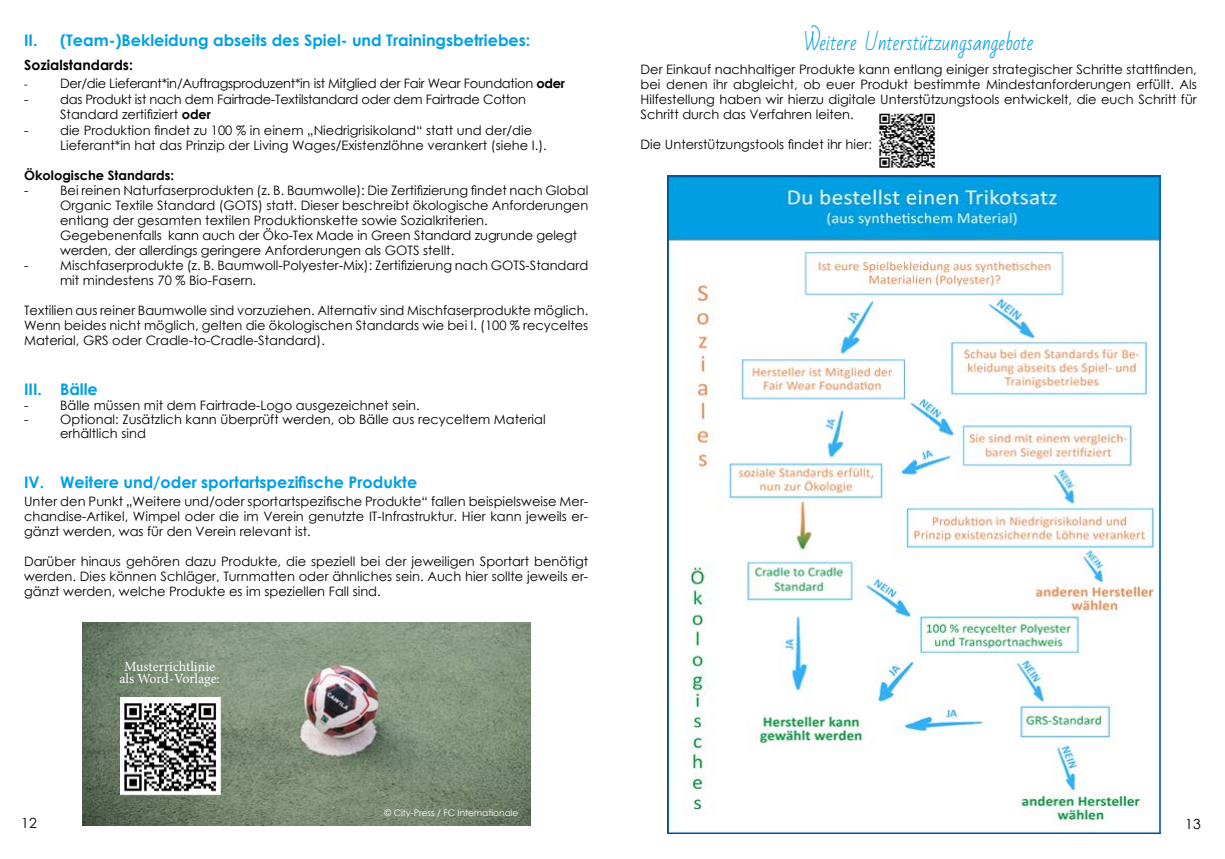
<style>
.page{position:relative;width:1225px;height:859px;background:#fff}
.page>*{position:absolute;margin:0;border:0;box-sizing:border-box;transform-origin:0 0}
.t1{font:20px "Bad Script";color:#009fe3}
.t2{font:700 16px "Century Gothic";color:#009fe3}
.t3{font:14px/12px "Minion Pro";letter-spacing:-.005em;color:#fff;text-align:center}
.t4{font:700 14px "Century Gothic";color:#000}
.t5{font:14px "Century Gothic";color:#000}
.t6{font:13px/15px "Century Gothic";color:#000}
.t7{font:13px/15.6px "Century Gothic";letter-spacing:-.02em;color:#000}
.t8{font:700 13px "Century Gothic";color:#000}
.t9{font:11px "Century Gothic";color:#000}
.t10{font:9px "Century Gothic";color:#fff}
.s1{font-weight:700}
</style>
<div class="page">
<img style="left:83px;top:622px;width:447px;height:203px">
<img style="left:668px;top:176px;width:492px;height:657px">
<img style="left:875px;top:107px;width:60px;height:65px">
<img style="left:120px;top:697px;width:113px;height:119px">
<p class="t2" style="left:24px;top:28px;width:508px">II. (Team-)Bekleidung abseits des Spiel- und Trainingsbetriebes:</p>
<p class="t4" style="left:24px;top:54px;width:110px">Sozialstandards:</p>
<p class="t9" style="left:24px;top:76px;width:5px">-</p>
<p class="t7" style="left:60px;top:75px;width:506px">Der/die Lieferant*in/Auftragsproduzent*in ist Mitglied der Fair Wear Foundation <span class="s1">oder</span></p>
<p class="t6" style="left:24px;top:91px;width:6px">-</p>
<p class="t7" style="left:60px;top:91px;width:467px">das Produkt ist nach dem Fairtrade-Textilstandard oder dem Fairtrade Cotton<br>Standard zertifiziert <span class="s1">oder</span></p>
<p class="t6" style="left:24px;top:122px;width:6px">-</p>
<p class="t6" style="left:60px;top:122px;width:488px;line-height:15.6px">die Produktion findet zu 100 % in einem „Niedrigrisikoland“ statt und der/die<br>Lieferant*in hat das Prinzip der Living Wages/Existenzlöhne verankert (siehe I.).</p>
<p class="t8" style="left:24px;top:166px;width:152px">Ökologische Standards:</p>
<p class="t6" style="left:24px;top:183px;width:6px">-</p>
<p class="t6" style="left:60px;top:183px;width:530px">Bei reinen Naturfaserprodukten (z. B. Baumwolle): Die Zertifizierung findet nach Global Organic Textile Standard (GOTS) statt. Dieser beschreibt ökologische Anforderungen entlang der gesamten textilen Produktionskette sowie Sozialkriterien.<br>Gegebenenfalls kann auch der Öko-Tex Made in Green Standard zugrunde gelegt werden, der allerdings geringere Anforderungen als GOTS stellt.</p>
<p class="t6" style="left:24px;top:258px;width:6px">-</p>
<p class="t6" style="left:60px;top:258px;width:529px">Mischfaserprodukte (z. B. Baumwoll-Polyester-Mix): Zertifizierung nach GOTS-Standard mit mindestens 70 % Bio-Fasern.</p>
<p class="t6" style="left:24px;top:303px;width:565px;text-align:justify">Textilien aus reiner Baumwolle sind vorzuziehen. Alternativ sind Mischfaserprodukte möglich.<br>Wenn beides nicht möglich, gelten die ökologischen Standards wie bei I. (100 % recyceltes Material, GRS oder Cradle-to-Cradle-Standard).</p>
<p class="t2" style="left:24px;top:377px;width:75px">III. Bälle</p>
<p class="t6" style="left:24px;top:398px;width:6px">-</p>
<p class="t6" style="left:60px;top:398px;width:361px">Bälle müssen mit dem Fairtrade-Logo ausgezeichnet sein.</p>
<p class="t6" style="left:24px;top:412px;width:6px">-</p>
<p class="t6" style="left:60px;top:412px;width:487px;line-height:14px">Optional: Zusätzlich kann überprüft werden, ob Bälle aus recyceltem Material erhältlich sind</p>
<p class="t2" style="left:24px;top:470px;width:395px">IV. Weitere und/oder sportartspezifische Produkte</p>
<p class="t6" style="left:24px;top:494px;width:565px;text-align:justify">Unter den Punkt „Weitere und/oder sportartspezifische Produkte“ fallen beispielsweise Mer&shy;chandise-Artikel, Wimpel oder die im Verein genutzte IT-Infrastruktur. Hier kann jeweils er&shy;gänzt werden, was für den Verein relevant ist.</p>
<p class="t6" style="left:24px;top:554px;width:565px;text-align:justify">Darüber hinaus gehören dazu Produkte, die speziell bei der jeweiligen Sportart benötigt werden. Dies können Schläger, Turnmatten oder ähnliches sein. Auch hier sollte jeweils er&shy;gänzt werden, welche Produkte es im speziellen Fall sind.</p>
<p class="t3" style="left:119px;top:660px;width:102px">Musterrichtlinie als Word-Vorlage:</p>
<h1 class="t1" style="left:804px;top:32px;width:231px">Weitere Unterstützungsangebote</h1>
<p class="t6" style="left:640px;top:62px;width:558px;text-align:justify">Der Einkauf nachhaltiger Produkte kann entlang einiger strategischer Schritte stattfinden, bei denen ihr abgleicht, ob euer Produkt bestimmte Mindestanforderungen erfüllt. Als Hilfestellung haben wir hierzu digitale Unterstützungstools entwickelt, die euch Schritt für Schritt durch das Verfahren leiten.</p>
<p class="t6" style="left:640px;top:137px;width:233px">Die Unterstützungstools findet ihr hier:</p>
<p class="t10" style="left:384px;top:806px;width:135px">© City-Press / FC Internationale</p>
<p class="t5" style="left:21px;top:813px;width:17px">12</p>
<p class="t5" style="left:1185px;top:814px;width:17px">13</p>
</div>
